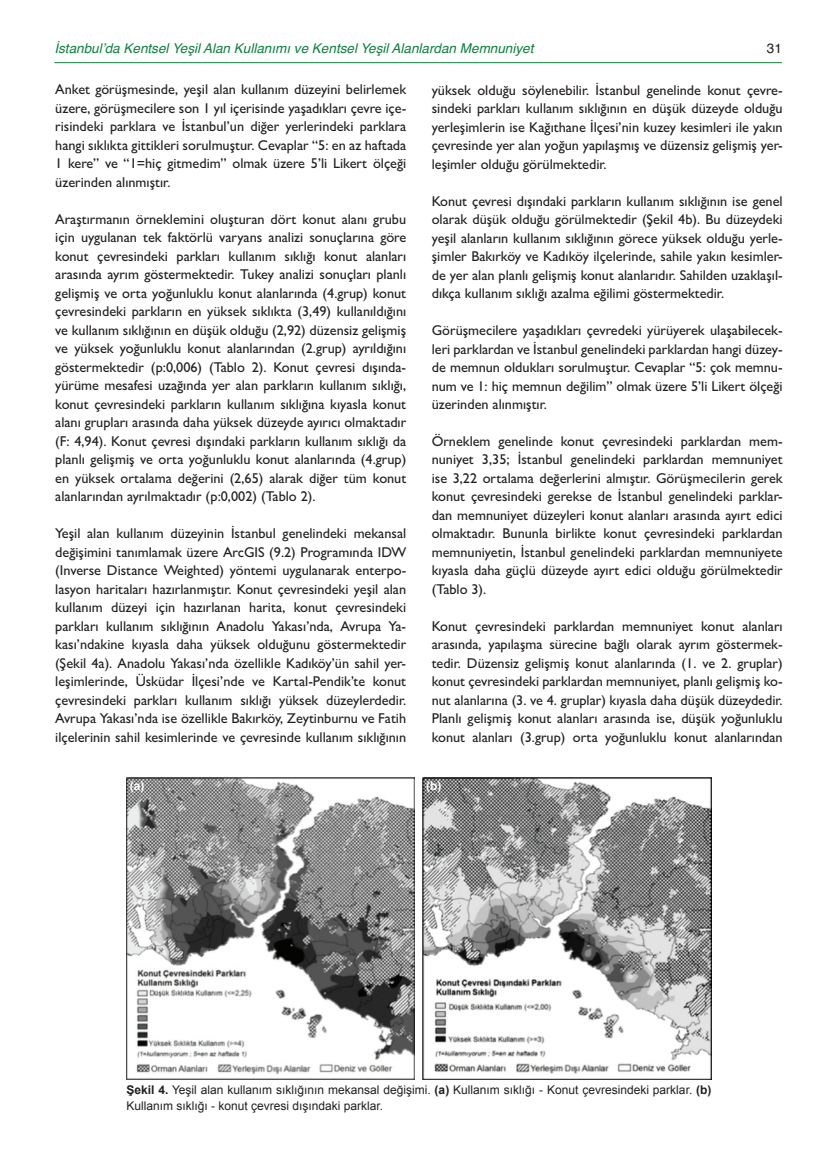
<style>
.page{position:relative;width:838px;height:1170px;background:#fff}
.page>*{position:absolute;margin:0;border:0;box-sizing:border-box;transform-origin:0 0}
.t1{font:500 14.25px/18.5px "Gill Sans MT Pro";color:#231f20;text-align:justify}
.t2{font:italic 13.5px "Helvetica";color:#0e813f}
.t3{font:13.5px "Helvetica";color:#231f20}
.t4{font:12px/16.5px "Arial";color:#231f20}
.t5{font:700 12px "Arial";color:#fff}
.s1{font-weight:700}
</style>
<div class="page">
<img style="left:126px;top:777px;width:289px;height:302px">
<img style="left:422px;top:777px;width:289px;height:302px">
<hr style="left:54px;top:62px;width:728px;height:1px;background:#0e813f">
<p class="t2" style="left:54px;top:37px;width:480px">İstanbul’da Kentsel Yeşil Alan Kullanımı ve Kentsel Yeşil Alanlardan Memnuniyet</p>
<p class="t3" style="left:766px;top:37px;width:17px">31</p>
<p class="t1" style="left:55px;top:80px;width:352px">Anket görüşmesinde, yeşil alan kullanım düzeyini belirlemek üzere, görüşmecilere son 1 yıl içerisinde yaşadıkları çevre içe&shy;risindeki parklara ve İstanbul’un diğer yerlerindeki parklara hangi sıklıkta gittikleri sorulmuştur. Cevaplar “5: en az haftada 1 kere” ve “1=hiç gitmedim” olmak üzere 5’li Likert ölçeği üzerinden alınmıştır.</p>
<p class="t1" style="left:55px;top:210px;width:352px">Araştırmanın örneklemini oluşturan dört konut alanı grubu için uygulanan tek faktörlü varyans analizi sonuçlarına göre konut çevresindeki parkları kullanım sıklığı konut alanları arasında ayrım göstermektedir. Tukey analizi sonuçları planlı gelişmiş ve orta yoğunluklu konut alanlarında (4.grup) konut çevresindeki parkların en yüksek sıklıkta (3,49) kullanıldığını ve kullanım sıklığının en düşük olduğu (2,92) düzensiz gelişmiş ve yüksek yoğunluklu konut alanlarından (2.grup) ayrıldığını göstermektedir (p:0,006) (Tablo 2). Konut çevresi dışında&shy;yürüme mesafesi uzağında yer alan parkların kullanım sıklığı, konut çevresindeki parkların kullanım sıklığına kıyasla konut alanı grupları arasında daha yüksek düzeyde ayırıcı olmaktadır (F: 4,94). Konut çevresi dışındaki parkların kullanım sıklığı da planlı gelişmiş ve orta yoğunluklu konut alanlarında (4.grup) en yüksek ortalama değerini (2,65) alarak diğer tüm konut alanlarından ayrılmaktadır (p:0,002) (Tablo 2).</p>
<p class="t1" style="left:55px;top:524px;width:352px">Yeşil alan kullanım düzeyinin İstanbul genelindeki mekansal değişimini tanımlamak üzere ArcGIS (9.2) Programında IDW (Inverse Distance Weighted) yöntemi uygulanarak enterpo&shy;lasyon haritaları hazırlanmıştır. Konut çevresindeki yeşil alan kullanım düzeyi için hazırlanan harita, konut çevresindeki parkları kullanım sıklığının Anadolu Yakası’nda, Avrupa Ya&shy;kası’ndakine kıyasla daha yüksek olduğunu göstermektedir (Şekil 4a). Anadolu Yakası’nda özellikle Kadıköy’ün sahil yer&shy;leşimlerinde, Üsküdar İlçesi’nde ve Kartal-Pendik’te konut çevresindeki parkları kullanım sıklığı yüksek düzeylerdedir.<br>Avrupa Yakası’nda ise özellikle Bakırköy, Zeytinburnu ve Fatih ilçelerinin sahil kesimlerinde ve çevresinde kullanım sıklığının</p>
<p class="t1" style="left:432px;top:80px;width:352px">yüksek olduğu söylenebilir. İstanbul genelinde konut çevre&shy;sindeki parkları kullanım sıklığının en düşük düzeyde olduğu yerleşimlerin ise Kağıthane İlçesi’nin kuzey kesimleri ile yakın çevresinde yer alan yoğun yapılaşmış ve düzensiz gelişmiş yer&shy;leşimler olduğu görülmektedir.</p>
<p class="t1" style="left:432px;top:191px;width:352px">Konut çevresi dışındaki parkların kullanım sıklığının ise genel olarak düşük olduğu görülmektedir (Şekil 4b). Bu düzeydeki yeşil alanların kullanım sıklığının görece yüksek olduğu yerle&shy;şimler Bakırköy ve Kadıköy ilçelerinde, sahile yakın kesimler&shy;de yer alan planlı gelişmiş konut alanlarıdır. Sahilden uzaklaşıl&shy;dıkça kullanım sıklığı azalma eğilimi göstermektedir.</p>
<p class="t1" style="left:432px;top:321px;width:352px">Görüşmecilere yaşadıkları çevredeki yürüyerek ulaşabilecek&shy;leri parklardan ve İstanbul genelindeki parklardan hangi düzey&shy;de memnun oldukları sorulmuştur. Cevaplar “5: çok memnu&shy;num ve 1: hiç memnun değilim” olmak üzere 5’li Likert ölçeği üzerinden alınmıştır.</p>
<p class="t1" style="left:432px;top:432px;width:352px">Örneklem genelinde konut çevresindeki parklardan mem&shy;nuniyet 3,35; İstanbul genelindeki parklardan memnuniyet ise 3,22 ortalama değerlerini almıştır. Görüşmecilerin gerek konut çevresindeki gerekse de İstanbul genelindeki parklar&shy;dan memnuniyet düzeyleri konut alanları arasında ayırt edici olmaktadır. Bununla birlikte konut çevresindeki parklardan memnuniyetin, İstanbul genelindeki parklardan memnuniyete kıyasla daha güçlü düzeyde ayırt edici olduğu görülmektedir (Tablo 3).</p>
<p class="t1" style="left:432px;top:616px;width:352px">Konut çevresindeki parklardan memnuniyet konut alanları arasında, yapılaşma sürecine bağlı olarak ayrım göstermek&shy;tedir. Düzensiz gelişmiş konut alanlarında (1. ve 2. gruplar) konut çevresindeki parklardan memnuniyet, planlı gelişmiş ko&shy;nut alanlarına (3. ve 4. gruplar) kıyasla daha düşük düzeydedir.<br>Planlı gelişmiş konut alanları arasında ise, düşük yoğunluklu konut alanları (3.grup) orta yoğunluklu konut alanlarından</p>
<p class="t5" style="left:130px;top:777px;width:16px">(a)</p>
<p class="t5" style="left:426px;top:777px;width:17px">(b)</p>
<p class="t4" style="left:126px;top:1081px;width:586px"><span class="s1">Şekil 4.</span> Yeşil alan kullanım sıklığının mekansal değişimi. <span class="s1">(a)</span> Kullanım sıklığı - Konut çevresindeki parklar. <span class="s1">(b)<br></span>Kullanım sıklığı - konut çevresi dışındaki parklar.</p>
</div>
